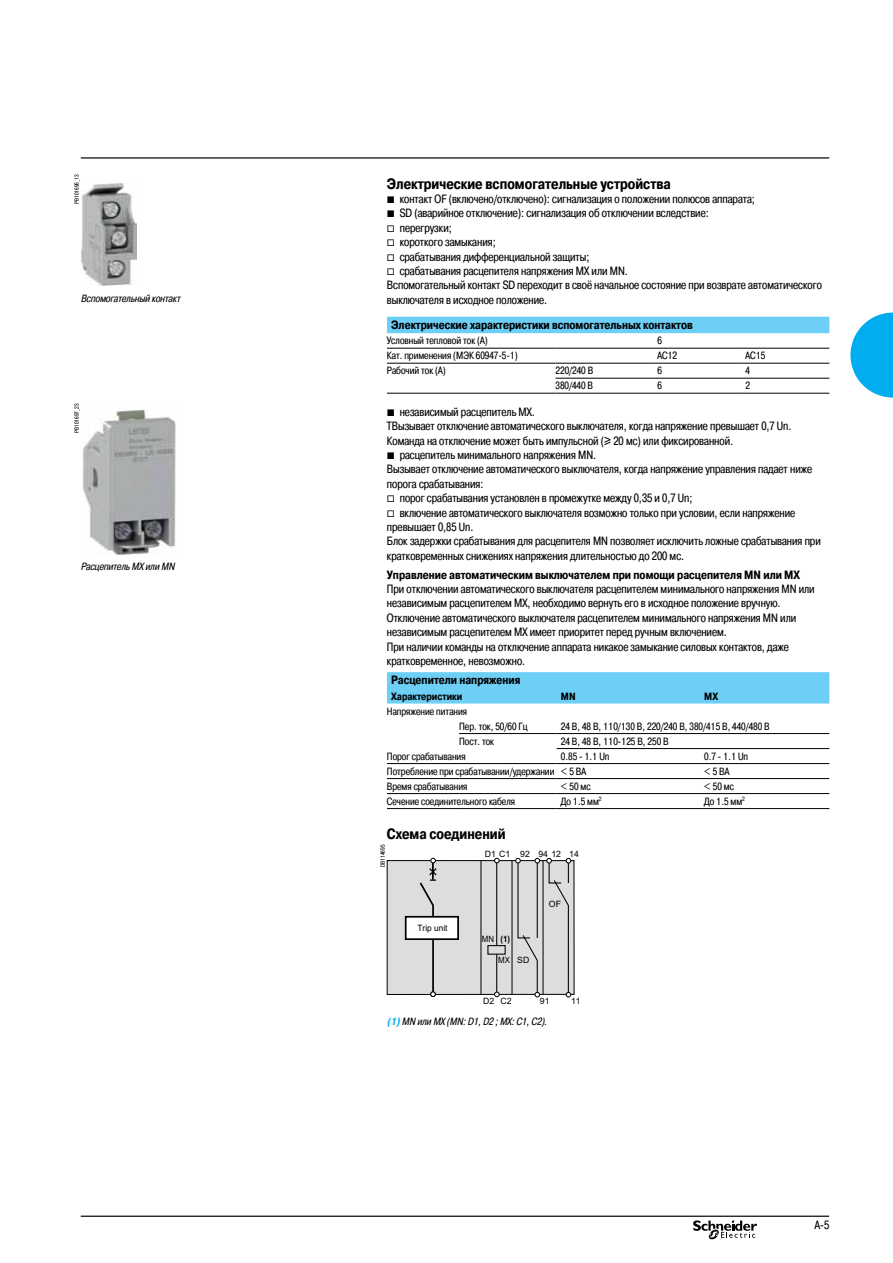
<style>
.page{position:relative;width:893px;height:1263px;background:#fff}
.page>*{position:absolute;margin:0;border:0;box-sizing:border-box;transform-origin:0 0}
.t1{font:700 15px "Pragmatica Cond C";color:#000}
.t2{font:12px/14.4px "Pragmatica Cond C";color:#000}
.t3{font:700 12px "Pragmatica Cond C";color:#000}
.t4{font:10.5px/15px "Pragmatica Cond C";color:#000}
.t5{font:italic 10.5px "Pragmatica Cond C";color:#000}
.t6{font:700 10.5px "Pragmatica Cond C";color:#000}
.t7{font:8.7px "Arial";color:#000}
.t8{font:8.7px "Arial";color:#000;scale:.95 1}
.t9{font:700 8.7px "Arial";color:#000;scale:.9 1}
.t10{font:8.7px "Arial";color:#000;scale:.9 1}
.t11{font:6px "Pragmatica Cond C";color:#000}
.s1{font-family:"Graph Schneider"}
.s2{font-weight:400}
.s3{font-weight:700;color:#00aeef}
</style>
<div class="page">
<hr style="left:81px;top:157px;width:748px;height:2px;background:#000">
<svg style="left:850px;top:313px;width:43px;height:85px"></svg>
<hr style="left:81px;top:1215px;width:748px;height:2px;background:#000">
<svg style="left:693px;top:1220px;width:64px;height:19px"></svg>
<div style="left:387px;top:317px;width:442px;height:16px;background:#6dcff6"></div>
<hr style="left:741px;top:378px;width:88px;height:1px;background:#000">
<hr style="left:653px;top:378px;width:88px;height:1px;background:#000">
<hr style="left:555px;top:378px;width:98px;height:1px;background:#000">
<hr style="left:741px;top:363px;width:88px;height:1px;background:#000">
<hr style="left:653px;top:363px;width:88px;height:1px;background:#000">
<hr style="left:555px;top:363px;width:98px;height:1px;background:#000">
<hr style="left:741px;top:348px;width:88px;height:1px;background:#000">
<hr style="left:653px;top:348px;width:88px;height:1px;background:#000">
<hr style="left:387px;top:348px;width:168px;height:1px;background:#000">
<hr style="left:555px;top:348px;width:98px;height:1px;background:#000">
<hr style="left:387px;top:363px;width:168px;height:1px;background:#000">
<hr style="left:387px;top:393px;width:168px;height:1px;background:#000">
<hr style="left:555px;top:393px;width:98px;height:1px;background:#000">
<hr style="left:653px;top:393px;width:88px;height:1px;background:#000">
<hr style="left:741px;top:393px;width:88px;height:1px;background:#000">
<img style="left:81px;top:183px;width:55px;height:102px">
<img style="left:82px;top:407px;width:94px;height:148px">
<div style="left:387px;top:672px;width:442px;height:31px;background:#6dcff6"></div>
<hr style="left:700px;top:793px;width:129px;height:1px;background:#000">
<hr style="left:557px;top:793px;width:143px;height:1px;background:#000">
<hr style="left:387px;top:793px;width:72px;height:1px;background:#000">
<hr style="left:459px;top:793px;width:98px;height:1px;background:#000">
<hr style="left:700px;top:778px;width:129px;height:1px;background:#000">
<hr style="left:557px;top:778px;width:143px;height:1px;background:#000">
<hr style="left:387px;top:778px;width:72px;height:1px;background:#000">
<hr style="left:459px;top:778px;width:98px;height:1px;background:#000">
<hr style="left:700px;top:763px;width:129px;height:1px;background:#000">
<hr style="left:557px;top:763px;width:143px;height:1px;background:#000">
<hr style="left:387px;top:763px;width:72px;height:1px;background:#000">
<hr style="left:459px;top:763px;width:98px;height:1px;background:#000">
<hr style="left:700px;top:748px;width:129px;height:1px;background:#000">
<hr style="left:557px;top:748px;width:143px;height:1px;background:#000">
<hr style="left:700px;top:733px;width:129px;height:1px;background:#000">
<hr style="left:557px;top:733px;width:143px;height:1px;background:#000">
<hr style="left:459px;top:733px;width:98px;height:1px;background:#000">
<hr style="left:387px;top:808px;width:72px;height:1px;background:#000">
<hr style="left:459px;top:808px;width:98px;height:1px;background:#000">
<hr style="left:557px;top:808px;width:143px;height:1px;background:#000">
<hr style="left:700px;top:808px;width:129px;height:1px;background:#000">
<div style="left:387px;top:860px;width:187px;height:134px;background:#dcddde"></div>
<div style="left:387px;top:860px;width:187px;height:135px;border:1px solid #000"></div>
<hr style="left:481px;top:861px;width:1px;height:133px;background:#000">
<hr style="left:512px;top:861px;width:1px;height:133px;background:#000">
<svg style="left:515px;top:858px;width:56px;height:139px"></svg>
<svg style="left:418px;top:858px;width:20px;height:139px"></svg>
<hr style="left:496px;top:860px;width:1px;height:133px;background:#000">
<svg style="left:494px;top:992px;width:5px;height:5px"></svg>
<div style="left:487px;top:945px;width:19px;height:10px;background:#dcddde;border:1px solid #000"></div>
<svg style="left:494px;top:858px;width:5px;height:5px"></svg>
<div style="left:405px;top:916px;width:54px;height:24px;background:#fff;border:2px solid #000"></div>
<p class="t11" style="left:73px;top:204px;width:31px;rotate:-90deg">PB101696_13</p>
<p class="t5" style="left:81px;top:292px;width:101px">Вспомогательный контакт</p>
<p class="t1" style="left:387px;top:175px;width:285px">Электрические вспомогательные устройства</p>
<p class="t2" style="left:387px;top:192px;width:436px"><span class="s1">b</span> контакт OF (включено/отключено): сигнализация о положении полюсов аппарата;<br><span class="s1">b</span> SD (аварийное отключение): сигнализация об отключении вследствие:<br><span class="s1">v</span> пеpегpузки;<br><span class="s1">v</span> короткого замыкания;<br><span class="s1">v</span> срабатывания дифференциальной защиты;<br><span class="s1">v</span> срабатывания расцепителя напряжения МХ или MN.<br>Вспомогательный контакт SD переходит в своё начальное состояние при возврате автоматического выключателя в исходное положение.</p>
<p class="t3" style="left:391px;top:318px;width:303px">Электрические характеристики вспомогательных контактов</p>
<p class="t4" style="left:387px;top:333px;width:102px">Условный тепловой ток (A)</p>
<p class="t4" style="left:657px;top:333px;width:6px">6</p>
<p class="t4" style="left:387px;top:348px;width:132px">Кат. применения (МЭК 60947-5-1)</p>
<p class="t4" style="left:657px;top:348px;width:21px">AC12</p>
<p class="t4" style="left:746px;top:348px;width:21px">AC15</p>
<p class="t4" style="left:387px;top:363px;width:60px">Рабочий ток (A)</p>
<p class="t4" style="left:555px;top:363px;width:39px">220/240 В</p>
<p class="t4" style="left:657px;top:363px;width:6px">6</p>
<p class="t4" style="left:746px;top:363px;width:6px">4</p>
<p class="t4" style="left:555px;top:378px;width:39px">380/440 В</p>
<p class="t4" style="left:657px;top:378px;width:6px">6</p>
<p class="t4" style="left:746px;top:378px;width:6px">2</p>
<p class="t11" style="left:73px;top:433px;width:31px;rotate:-90deg">PB101697_23</p>
<p class="t2" style="left:387px;top:405px;width:435px"><span class="s1">b</span> независимый расцепитель МХ.<br>TВызывает отключение автоматического выключателя, когда напряжение превышает 0,7 Un.<br>Команда на отключение может быть импульсной (<span class="s1">u</span> 20 мс) или фиксированной.<br><span class="s1">b</span> расцепитель минимального напряжения MN.<br>Вызывает отключение автоматического выключателя, когда напряжение управления падает ниже порога срабатывания:<br><span class="s1">v</span> порог срабатывания установлен в промежутке между 0,35 и 0,7 Un;<br><span class="s1">v</span> включение автоматического выключателя возможно только при условии, если напряжение превышает 0,85 Un.<br>Блок задержки срабатывания для расцепителя MN позволяет исключить ложные срабатывания при кратковременных снижениях напряжения длительностью до 200 мс.</p>
<p class="t3" style="left:387px;top:568px;width:415px">Управление автоматическим выключателем при помощи расцепителя MN или МХ</p>
<p class="t2" style="left:387px;top:582px;width:429px">Пpи отключении автоматического выключателя расцепителем минимального напpяжения MN или независимым pасцепителем МХ, необходимо вернуть его в исходное положение вручную.<br>Отключение автоматического выключателя расцепителем минимального напряжения MN или независимым расцепителем MX имеет приоритет перед ручным включением.<br>При наличии команды на отключение аппарата никакое замыкание силовых контактов, даже кратковременное, невозможно.</p>
<p class="t5" style="left:81px;top:561px;width:95px">Расцепитель МХ или MN</p>
<p class="t3" style="left:391px;top:673px;width:131px">Расцепители напряжения</p>
<p class="t6" style="left:391px;top:690px;width:73px">Характеристики</p>
<p class="t6" style="left:561px;top:690px;width:16px">MN</p>
<p class="t6" style="left:704px;top:690px;width:15px">MX</p>
<p class="t4" style="left:459px;top:704px;width:70px;text-indent:-72px">Напряжение питания<br>Пер. ток, 50/60 Гц</p>
<p class="t4" style="left:561px;top:719px;width:210px">24 В, 48 В, 110/130 В, 220/240 В, 380/415 В, 440/480 В</p>
<p class="t4" style="left:459px;top:734px;width:37px">Пост. ток</p>
<p class="t4" style="left:561px;top:734px;width:109px">24 В, 48 В, 110-125 В, 250 В</p>
<p class="t4" style="left:387px;top:749px;width:80px">Порог срабатывания</p>
<p class="t4" style="left:561px;top:749px;width:50px">0.85 - 1.1 Un</p>
<p class="t4" style="left:704px;top:749px;width:45px">0.7 - 1.1 Un</p>
<p class="t4" style="left:387px;top:764px;width:201px">Потребление при срабатывании/удержании &lt; 5 ВA</p>
<p class="t4" style="left:704px;top:764px;width:27px">&lt; 5 ВA</p>
<p class="t4" style="left:387px;top:779px;width:82px">Время срабатывания</p>
<p class="t4" style="left:561px;top:779px;width:31px">&lt; 50 мс</p>
<p class="t4" style="left:704px;top:779px;width:31px">&lt; 50 мс</p>
<p class="t4" style="left:387px;top:794px;width:130px">Сечение соединительного кабеля</p>
<p class="t4" style="left:561px;top:794px;width:42px">До 1.5 мм<sup>2</sup></p>
<p class="t4" style="left:704px;top:794px;width:42px">До 1.5 мм<sup>2</sup></p>
<p class="t1" style="left:387px;top:826px;width:120px">Схема соединений</p>
<p class="t11" style="left:379px;top:867px;width:24px;rotate:-90deg">DB114695</p>
<p class="t7" style="left:520px;top:849px;width:60px">92 94 12 14</p>
<p class="t7" style="left:549px;top:899px;width:14px">OF</p>
<p class="t7" style="left:485px;top:849px;width:27px">D1 C1</p>
<p class="t8" style="left:418px;top:923px;width:33px">Trip unit</p>
<p class="t9" style="left:482px;top:933px;width:33px"><span class="s2">MN</span> (1)</p>
<p class="t7" style="left:517px;top:954px;width:14px">SD</p>
<p class="t10" style="left:498px;top:955px;width:15px">MX</p>
<p class="t7" style="left:500px;top:995px;width:13px">C2</p>
<p class="t7" style="left:483px;top:995px;width:13px">D2</p>
<p class="t7" style="left:540px;top:995px;width:11px">91</p>
<p class="t5" style="left:387px;top:1015px;width:162px"><span class="s3">(1)</span> MN или MX (MN: D1, D2 ; MX: C1, C2).</p>
<p class="t7" style="left:571px;top:995px;width:11px">11</p>
<p class="t2" style="left:815px;top:1217px;width:16px">A-5</p>
</div>
